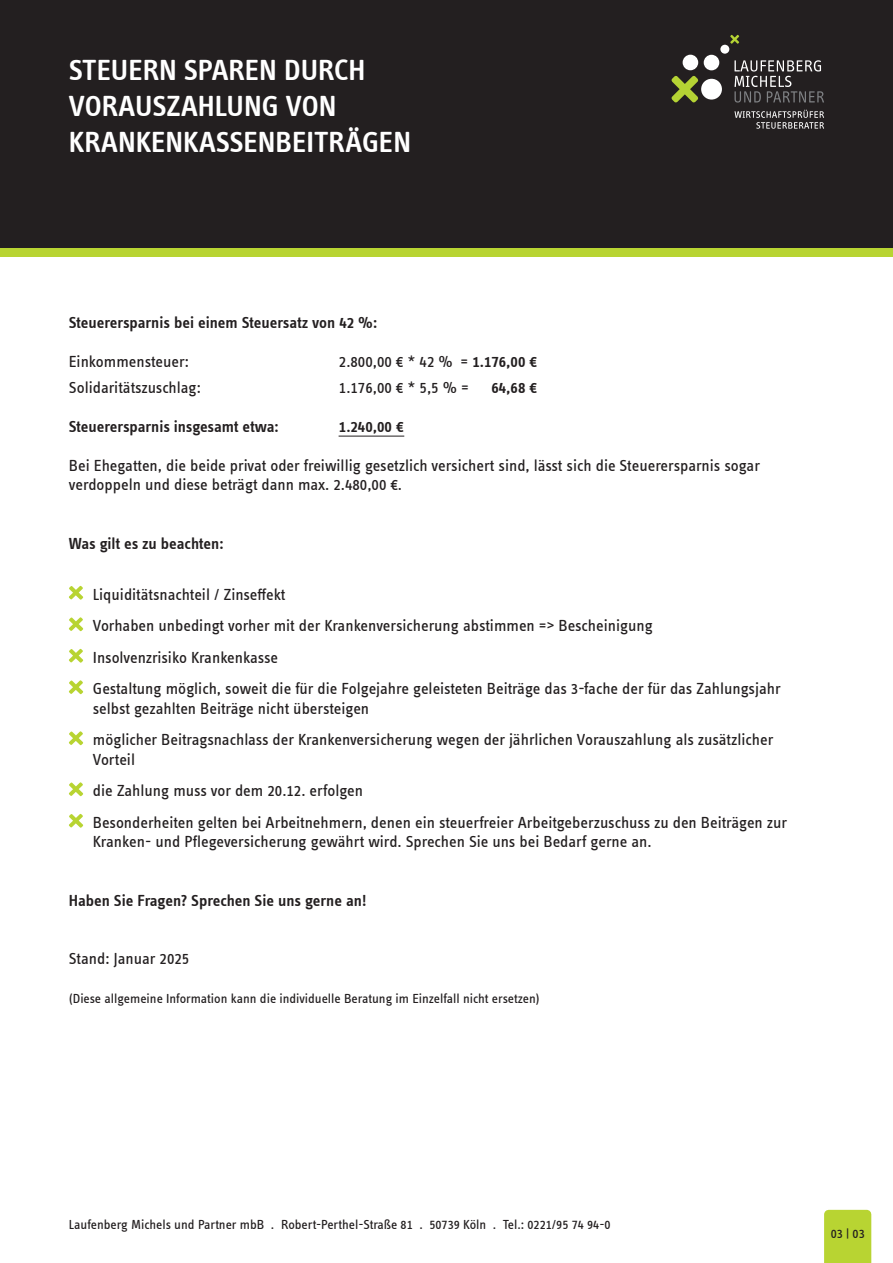
<style>
.page{position:relative;width:893px;height:1263px;background:#fff}
.page>*{position:absolute;margin:0;border:0;box-sizing:border-box;transform-origin:0 0}
.t1{font:600 30px/36px "Info Text Offc Pro";color:#fff}
.t2{font:16.5px/31.5px "Info Text Offc Pro";color:#231f20}
.t3{font:600 16.5px "Info Text Offc Pro";color:#231f20}
.t4{font:13.5px "Info Text Offc Pro";color:#231f20}
.s1{font-weight:600}
</style>
<div class="page">
<svg style="left:69px;top:586px;width:14px;height:14px"></svg>
<svg style="left:69px;top:617px;width:14px;height:14px"></svg>
<svg style="left:69px;top:649px;width:14px;height:14px"></svg>
<svg style="left:69px;top:680px;width:14px;height:14px"></svg>
<svg style="left:69px;top:731px;width:14px;height:14px"></svg>
<svg style="left:69px;top:782px;width:14px;height:14px"></svg>
<svg style="left:69px;top:814px;width:14px;height:14px"></svg>
<div style="left:824px;top:1210px;width:47px;height:53px;background:#b8d432"></div>
<div style="left:0;top:0;width:893px;height:252px;background:#231f20"></div>
<svg style="left:734px;top:110px;width:90px;height:19px"></svg>
<svg style="left:734px;top:60px;width:90px;height:43px"></svg>
<div style="left:683px;top:55px;width:15px;height:15px;background:#fff;border-radius:50%"></div>
<div style="left:704px;top:55px;width:15px;height:15px;background:#fff;border-radius:50%"></div>
<div style="left:720px;top:45px;width:9px;height:9px;background:#fff;border-radius:50%"></div>
<svg style="left:671px;top:76px;width:28px;height:27px"></svg>
<svg style="left:730px;top:35px;width:9px;height:9px"></svg>
<div style="left:701px;top:79px;width:21px;height:21px;background:#fff;border-radius:50%"></div>
<div style="left:0;top:248px;width:893px;height:8px;background:#b8d432"></div>
<hr style="left:339px;top:436px;width:65px;height:1px;background:#231f20">
<h1 class="t1" style="left:69px;top:51px;width:344px">STEUERN SPAREN DURCH<br>VORAUSZAHLUNG VON<br>KRANKENKASSENBEITRÄGEN</h1>
<p class="t3" style="left:69px;top:313px;width:310px">Steuerersparnis bei einem Steuersatz von 42 %:</p>
<p class="t2" style="left:69px;top:345px;width:122px">Einkommensteuer:</p>
<p class="t2" style="left:339px;top:345px;width:200px">2.800,00 € * 42 % = <span class="s1">1.176,00 €</span></p>
<p class="t2" style="left:69px;top:371px;width:134px">Solidaritätszuschlag:</p>
<p class="t2" style="left:339px;top:371px;width:131px">1.176,00 € * 5,5 % =</p>
<p class="t3" style="left:491px;top:377px;width:47px">64,68 €</p>
<p class="t3" style="left:69px;top:416px;width:211px">Steuerersparnis insgesamt etwa:</p>
<p class="t3" style="left:339px;top:416px;width:66px">1.240,00 €</p>
<p class="t2" style="left:69px;top:455px;width:693px;line-height:19.5px">Bei Ehegatten, die beide privat oder freiwillig gesetzlich versichert sind, lässt sich die Steuerersparnis sogar verdoppeln und diese beträgt dann max. 2.480,00 €.</p>
<p class="t3" style="left:69px;top:533px;width:156px">Was gilt es zu beachten:</p>
<p class="t2" style="left:93px;top:578px;width:689px">Liquiditätsnachteil / Zinseffekt<br>Vorhaben unbedingt vorher mit der Krankenversicherung abstimmen =&gt; Bescheinigung<br>Insolvenzrisiko Krankenkasse<br>Gestaltung möglich, soweit die für die Folgejahre geleisteten Beiträge das 3-fache der für das Zahlungsjahr</p>
<p class="t2" style="left:93px;top:692px;width:682px">selbst gezahlten Beiträge nicht übersteigen<br>möglicher Beitragsnachlass der Krankenversicherung wegen der jährlichen Vorauszahlung als zusätzlicher</p>
<p class="t2" style="left:93px;top:743px;width:696px">Vorteil<br>die Zahlung muss vor dem 20.12. erfolgen<br>Besonderheiten gelten bei Arbeitnehmern, denen ein steuerfreier Arbeitgeberzuschuss zu den Beiträgen zur</p>
<p class="t2" style="left:93px;top:825px;width:560px">Kranken- und Pflegeversicherung gewährt wird. Sprechen Sie uns bei Bedarf gerne an.</p>
<p class="t3" style="left:69px;top:890px;width:299px">Haben Sie Fragen? Sprechen Sie uns gerne an!</p>
<p class="t2" style="left:69px;top:942px;width:122px">Stand: Januar 2025</p>
<p class="t4" style="left:69px;top:990px;width:472px">(Diese allgemeine Information kann die individuelle Beratung im Einzelfall nicht ersetzen)</p>
<p class="t4" style="left:69px;top:1216px;width:543px">Laufenberg Michels und Partner mbB . Robert-Perthel-Straße 81 . 50739 Köln . Tel.: 0221/95 74 94-0</p>
<p class="t4" style="left:831px;top:1225px;width:36px">03 | 03</p>
</div>
